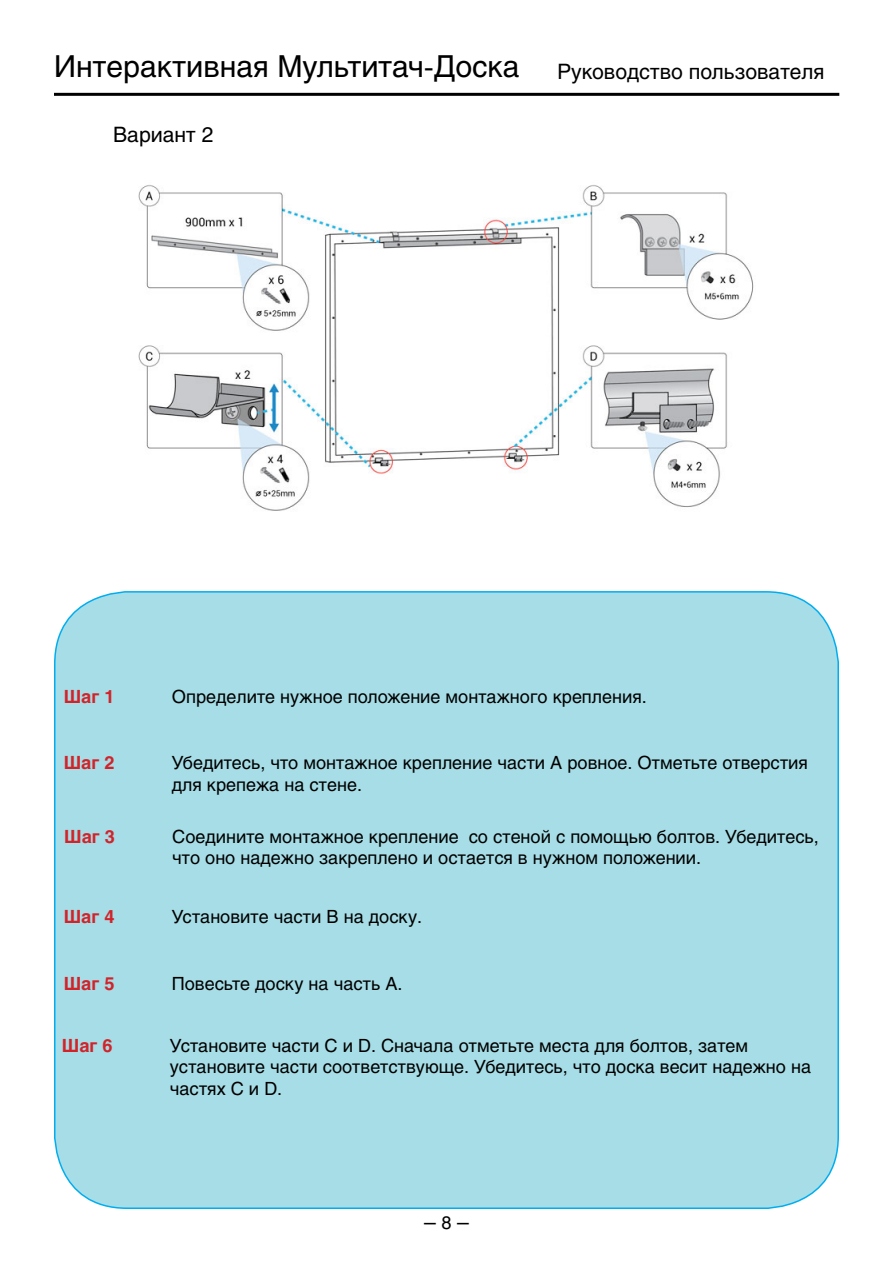
<style>
.page{position:relative;width:893px;height:1263px;background:#fff}
.page>*{position:absolute;margin:0;border:0;box-sizing:border-box;transform-origin:0 0}
.t1{font:30px "Helios C";color:#000}
.t2{font:21px "Helios C";color:#000}
.t3{font:18px/21.6px "Helios C";color:#000}
.t4{font:700 18px "Helios C";color:#d2232a}
.s1{font-size:18px}
</style>
<div class="page">
<hr style="left:54px;top:93px;width:785px;height:3px;background:#000">
<img style="left:138px;top:185px;width:616px;height:326px">
<div style="left:55px;top:592px;width:783px;height:616px;background:#a6dde6;border-radius:72px"></div>
<h1 class="t1" style="left:54px;top:49px;width:467px">Интерактивная Мультитач-Доска</h1>
<p class="t2" style="left:557px;top:59px;width:269px">Руководство пользователя</p>
<p class="t2" style="left:113px;top:122px;width:102px">Вариант 2</p>
<p class="t4" style="left:64px;top:686px;width:52px">Шаг 1</p>
<p class="t3" style="left:172px;top:685px;width:477px">Определите нужное положение монтажного крепления.</p>
<p class="t4" style="left:64px;top:752px;width:52px">Шаг 2</p>
<p class="t3" style="left:172px;top:752px;width:638px">Убедитесь, что монтажное крепление части А ровное. Отметьте отверстия для крепежа на стене.</p>
<p class="t4" style="left:64px;top:826px;width:52px">Шаг 3</p>
<p class="t3" style="left:172px;top:825px;width:648px">Соедините монтажное крепление со стеной с помощью болтов. Убедитесь, что оно надежно закреплено и остается в нужном положении.</p>
<p class="t4" style="left:64px;top:906px;width:52px">Шаг 4</p>
<p class="t3" style="left:172px;top:906px;width:252px">Установите части В на доску.</p>
<p class="t4" style="left:64px;top:973px;width:52px">Шаг 5</p>
<p class="t3" style="left:172px;top:972px;width:232px">Повесьте доску на часть А.</p>
<p class="t4" style="left:62px;top:1035px;width:52px">Шаг 6</p>
<p class="t3" style="left:170px;top:1034px;width:643px">Установите части C и D. Сначала отметьте места для болтов, затем установите части соответствующе. Убедитесь, что доска весит надежно на частях C и D.</p>
<p class="t2" style="left:424px;top:1209px;width:46px">– <span class="s1">8</span> –</p>
</div>
